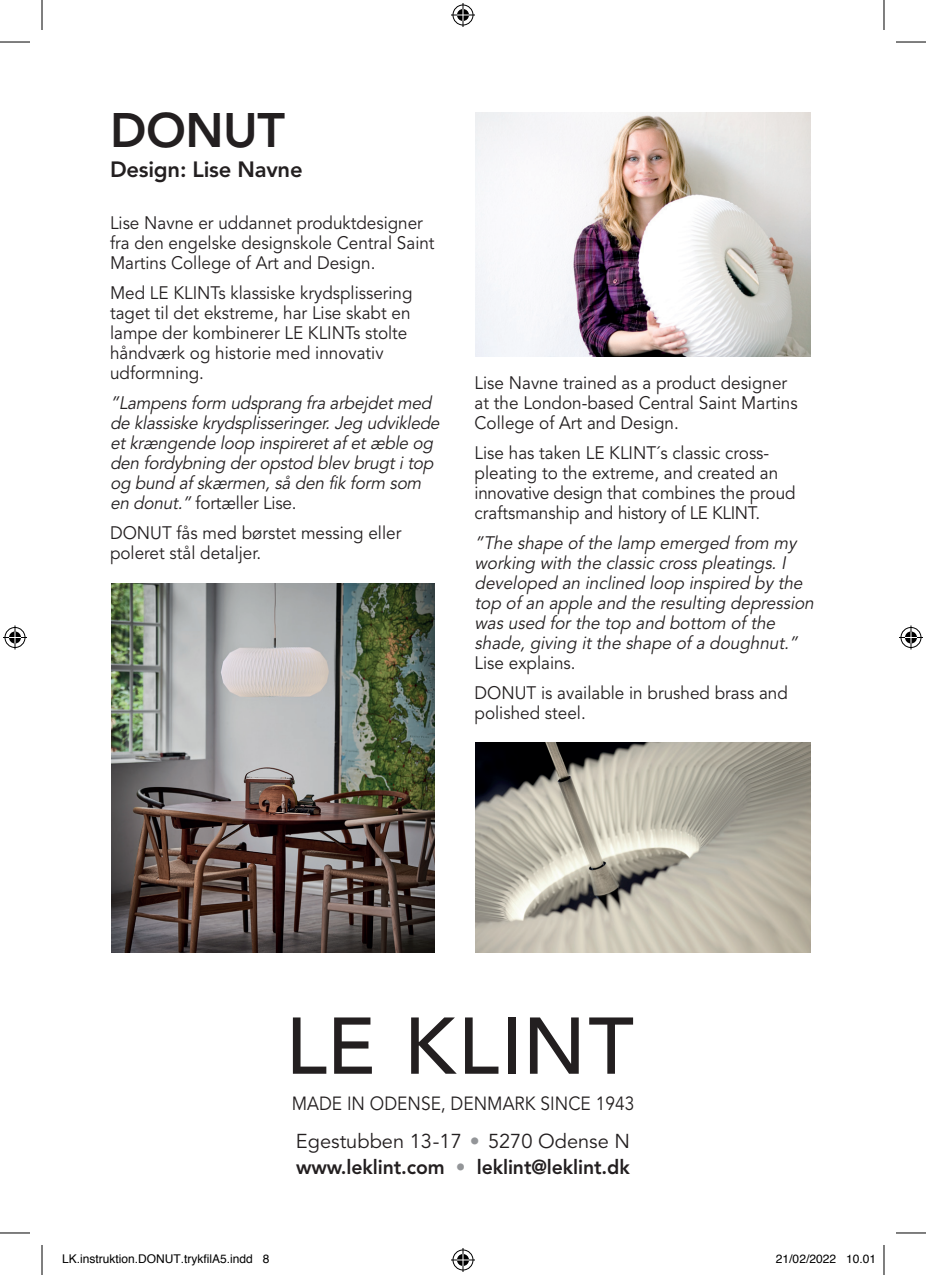
<style>
.page{position:relative;width:926px;height:1275px;background:#fff}
.page>*{position:absolute;margin:0;border:0;box-sizing:border-box;transform-origin:0 0}
.t1{font:800 48px "Avenir";letter-spacing:-.01em;color:#231f20}
.t2{font:800 22px "Avenir";letter-spacing:-.01em;color:#231f20}
.t3{font:800 20px/26px "Avenir";letter-spacing:-.005em;color:#231f20}
.t4{font:19px "Avenir";color:#231f20;scale:.91 1}
.t5{font:18px/20px "Avenir";color:#231f20;scale:.95 1}
.t6{font:italic 18px/20px "Avenir";letter-spacing:-.01em;color:#231f20;scale:.95 1}
.t7{font:12px "Helvetica";color:#000}
.s1{font-style:normal}
.s2{font-weight:400}
.s3{font-weight:400;color:#939598}
.s4{color:#939598}
</style>
<div class="page">
<svg style="left:293px;top:1017px;width:33px;height:56px"></svg>
<svg style="left:334px;top:1017px;width:38px;height:56px"></svg>
<svg style="left:411px;top:1017px;width:45px;height:56px"></svg>
<svg style="left:465px;top:1017px;width:33px;height:56px"></svg>
<div style="left:508px;top:1017px;width:7px;height:56px;background:#231f20"></div>
<svg style="left:530px;top:1017px;width:49px;height:56px"></svg>
<svg style="left:589px;top:1017px;width:44px;height:56px"></svg>
<img style="left:476px;top:113px;width:334px;height:244px">
<img style="left:111px;top:583px;width:324px;height:369px">
<img style="left:476px;top:742px;width:334px;height:210px">
<hr style="left:0;top:42px;width:30px;height:1px;background:#000">
<hr style="left:896px;top:42px;width:30px;height:1px;background:#000">
<hr style="left:0;top:1232px;width:30px;height:1px;background:#000">
<hr style="left:896px;top:1232px;width:30px;height:1px;background:#000">
<hr style="left:42px;top:0;width:1px;height:30px;background:#000">
<hr style="left:42px;top:1245px;width:1px;height:30px;background:#000">
<hr style="left:884px;top:0;width:1px;height:30px;background:#000">
<hr style="left:884px;top:1245px;width:1px;height:30px;background:#000">
<svg style="left:451px;top:3px;width:24px;height:24px"></svg>
<svg style="left:451px;top:1248px;width:24px;height:24px"></svg>
<svg style="left:3px;top:625px;width:24px;height:24px"></svg>
<svg style="left:899px;top:625px;width:24px;height:24px"></svg>
<h1 class="t1" style="left:110px;top:101px;width:176px">DONUT</h1>
<p class="t2" style="left:110px;top:156px;width:194px">Design: Lise Navne</p>
<p class="t5" style="left:110px;top:213px;width:343px">Lise Navne er uddannet produktdesigner fra den engelske designskole Central Saint<br>Martins College of Art and Design.</p>
<p class="t5" style="left:110px;top:283px;width:320px">Med LE KLINTs klassiske krydsplissering taget til det ekstreme, har Lise skabt en lampe der kombinerer LE KLINTs stolte håndværk og historie med innovativ udformning.</p>
<p class="t6" style="left:110px;top:393px;width:352px">”Lampensform udsprang fra arbejdetmed de klassiske krydsplisseringer.Jeg udviklede etkrængende loop inspireretaf etæble og den fordybning deropstod blev brugtitop og bund af skærmen,så den fik form som en donut.” <span class="s1">fortæller Lise.</span></p>
<p class="t5" style="left:110px;top:523px;width:308px">DONUT fås med børstet messing eller poleret stål detaljer.</p>
<p class="t5" style="left:475px;top:373px;width:341px">Lise Navne trained as a product designer at the London-based Central Saint Martins<br>College of Art and Design.</p>
<p class="t5" style="left:475px;top:443px;width:339px">Lise has taken LE KLINT´s classic cross&shy;pleating to the extreme, and created an innovative design that combines the proud craftsmanship and history of LE KLINT.</p>
<p class="t6" style="left:475px;top:533px;width:363px">”The shape of the lamp emerged from my working with the classic cross pleatings.I developed an inclined loop inspired by the top of an apple and the resulting depression was used forthe top and bottom of the shade,giving itthe shape of a doughnut.”</p>
<p class="t5" style="left:475px;top:648px;width:331px;line-height:30px">Lise explains.<br>DONUT is available in brushed brass and</p>
<p class="t5" style="left:475px;top:703px;width:118px">polished steel.</p>
<p class="t4" style="left:292px;top:1092px;width:378px">MADE IN ODENSE, DENMARK SINCE 1943</p>
<p class="t3" style="left:296px;top:1127px;width:336px"><span class="s2">Egestubben 13-17</span> <span class="s3">•</span> <span class="s2">5270 Odense N </span>www.leklint.com <span class="s4">•</span> leklint@leklint.dk</p>
<p class="t7" style="left:62px;top:1249px;width:209px">LK.instruktion.DONUT.trykfilA5.indd 8</p>
<p class="t7" style="left:776px;top:1249px;width:102px">21/02/2022 10.01</p>
</div>
